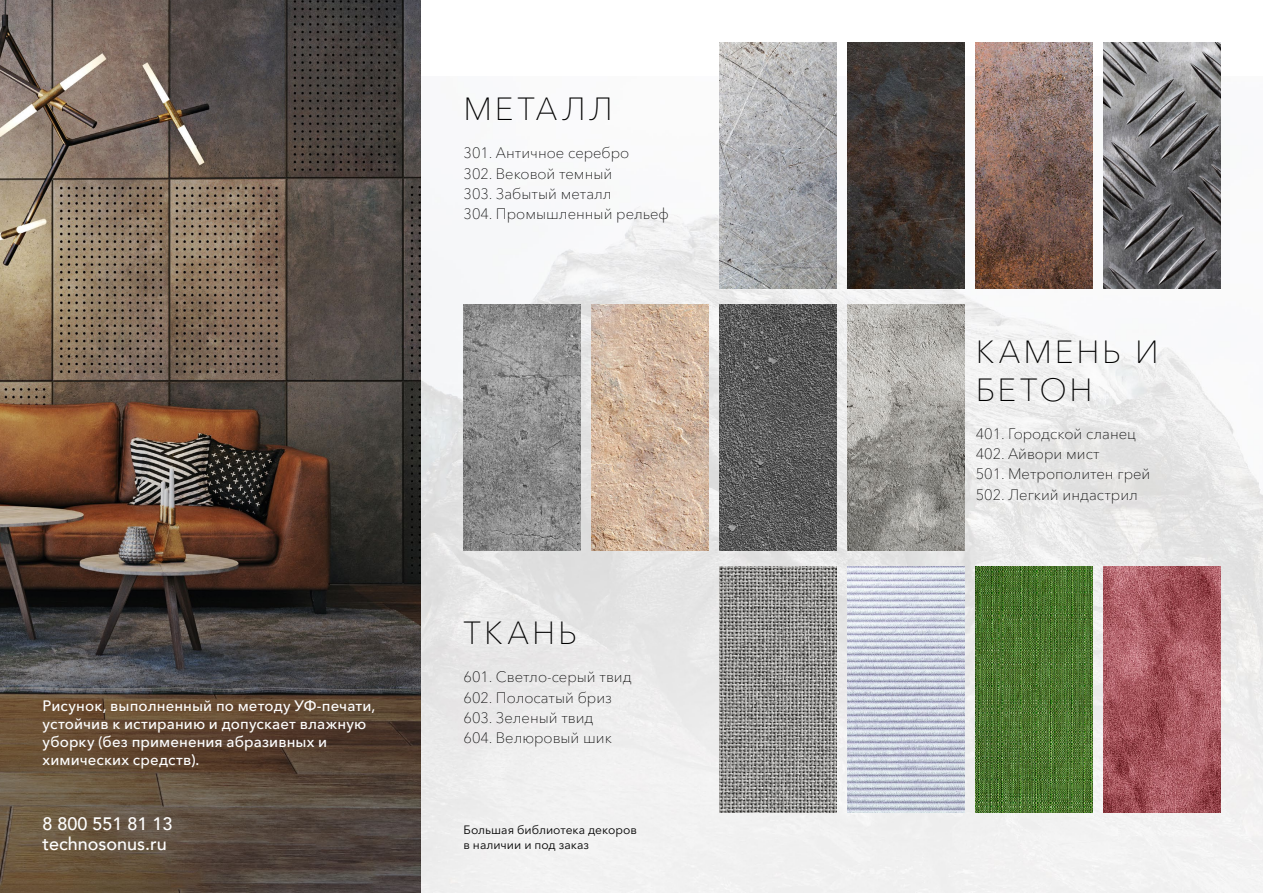
<style>
.page{position:relative;width:1263px;height:893px;background:#fff}
.page>*{position:absolute;margin:0;border:0;box-sizing:border-box;transform-origin:0 0}
.t1{font:100 31.8px/38.1px "Avenir Next Cyr";letter-spacing:.095em;color:#000}
.t2{font:500 18px/19.5px "Avenir";color:#fff}
.t3{font:100 15px/20.2px "Avenir Next Cyr";color:#000}
.t4{font:500 15px/18px "Avenir Next Cyr";letter-spacing:.005em;color:#fff}
.t5{font:12px/14.4px "Avenir Next Cyr";color:#000}
</style>
<div class="page">
<img style="left:421px;top:77px;width:842px;height:815px">
<img style="left:0;top:0;width:421px;height:893px">
<img style="left:463px;top:305px;width:117px;height:245px">
<img style="left:591px;top:305px;width:117px;height:245px">
<img style="left:720px;top:305px;width:116px;height:245px">
<img style="left:848px;top:305px;width:116px;height:245px">
<img style="left:720px;top:567px;width:116px;height:245px">
<img style="left:848px;top:567px;width:116px;height:245px">
<img style="left:976px;top:567px;width:116px;height:245px">
<img style="left:1104px;top:567px;width:116px;height:245px">
<img style="left:720px;top:43px;width:116px;height:245px">
<img style="left:848px;top:43px;width:116px;height:245px">
<img style="left:976px;top:43px;width:116px;height:245px">
<img style="left:1104px;top:43px;width:116px;height:245px">
<h1 class="t1" style="left:463px;top:90px;width:151px">МЕТАЛЛ</h1>
<p class="t3" style="left:463px;top:143px;width:207px">301. Античное серебро<br>302. Вековой темный<br>303. Забытый металл<br>304. Промышленный рельеф</p>
<p class="t4" style="left:43px;top:697px;width:334px">Рисунок, выполненный по методу УФ-печати, устойчив к истиранию и допускает влажную уборку (без применения абразивных и химических средств).</p>
<p class="t2" style="left:43px;top:813px;width:132px">8 800 551 81 13 technosonus.ru</p>
<h1 class="t1" style="left:463px;top:614px;width:115px">ТКАНЬ</h1>
<p class="t3" style="left:463px;top:667px;width:170px">601. Светло-серый твид<br>602. Полосатый бриз<br>603. Зеленый твид<br>604. Велюровый шик</p>
<p class="t5" style="left:463px;top:823px;width:175px">Большая библиотека декоров в наличии и под заказ</p>
<h1 class="t1" style="left:976px;top:332px;width:185px">КАМЕНЬ И<br>БЕТОН</h1>
<p class="t3" style="left:976px;top:424px;width:176px">401. Городской сланец<br>402. Айвори мист<br>501. Метрополитен грей<br>502. Легкий индастрил</p>
</div>
